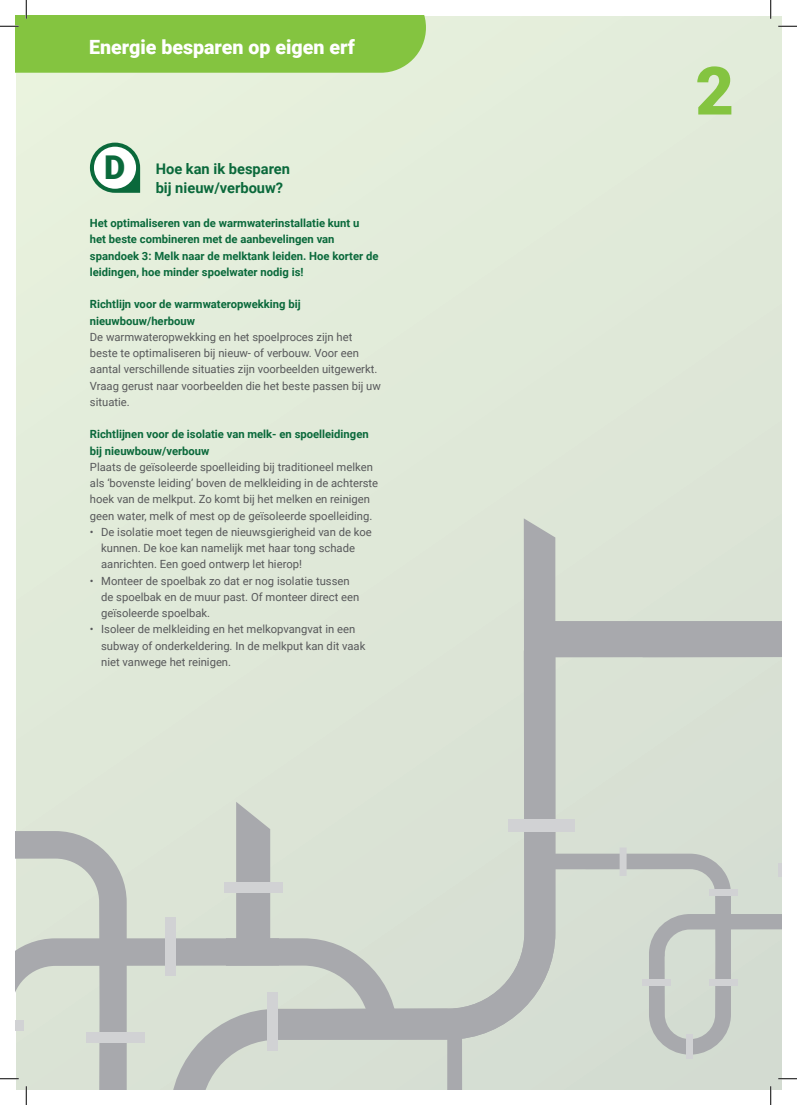
<style>
.page{position:relative;width:797px;height:1105px;background:#fff}
.page>*{position:absolute;margin:0;border:0;box-sizing:border-box;transform-origin:0 0}
.t1{font:900 66.75px "Roboto";color:#84c440}
.t2{font:900 32.75px "Roboto";color:#0a693b}
.t3{font:900 19.62px "Roboto";color:#fff}
.t4{font:700 14.62px/18.4px "Roboto";color:#0a693b}
.t5{font:11.25px/16.2px "Roboto";color:#57585a}
.t6{font:700 11.25px/16.2px "Roboto";color:#0a693b}
</style>
<div class="page">
<div style="left:17px;top:17px;width:764px;height:1072px;background:#e0ead9"></div>
<svg style="left:90px;top:143px;width:50px;height:50px"></svg>
<div style="left:94px;top:147px;width:42px;height:42px;background:#fff;border-radius:50%"></div>
<svg style="left:555px;top:621px;width:226px;height:465px;fill:#d8e0d4"></svg>
<svg style="left:523px;top:518px;width:32px;height:284px;background:#acaeb0"></svg>
<svg style="left:582px;top:854px;width:199px;height:201px;fill:#d5ddd2"></svg>
<div style="left:709px;top:979px;width:28px;height:7px;background:#d1d2d4"></div>
<div style="left:642px;top:979px;width:28px;height:7px;background:#d1d2d4"></div>
<div style="left:709px;top:888px;width:28px;height:7px;background:#d1d2d4"></div>
<div style="left:619px;top:847px;width:7px;height:29px;background:#d1d2d4"></div>
<div style="left:687px;top:1034px;width:6px;height:25px;background:#d1d2d4"></div>
<svg style="left:16px;top:831px;width:150px;height:258px"></svg>
<svg style="left:173px;top:802px;width:409px;height:287px"></svg>
<div style="left:508px;top:820px;width:67px;height:12px;background:#d1d2d4"></div>
<div style="left:224px;top:882px;width:58px;height:11px;background:#d1d2d4"></div>
<div style="left:267px;top:992px;width:11px;height:59px;background:#d1d2d4"></div>
<div style="left:166px;top:917px;width:10px;height:59px;background:#d1d2d4"></div>
<div style="left:16px;top:1020px;width:8px;height:10px;background:#d1d2d4"></div>
<div style="left:86px;top:1032px;width:59px;height:11px;background:#d1d2d4"></div>
<svg style="left:778px;top:25px;width:19px;height:2px"></svg>
<svg style="left:0;top:1078px;width:19px;height:1px"></svg>
<svg style="left:778px;top:1078px;width:19px;height:1px"></svg>
<svg style="left:0;top:0;width:426px;height:73px"></svg>
<svg style="left:25px;top:1086px;width:2px;height:19px"></svg>
<svg style="left:770px;top:0;width:1px;height:19px"></svg>
<svg style="left:770px;top:1086px;width:1px;height:19px"></svg>
<h3 class="t3" style="left:89px;top:34px;width:267px">Energie besparen op eigen erf</h3>
<h2 class="t2" style="left:104px;top:144px;width:23px">D</h2>
<p class="t6" style="left:90px;top:215px;width:290px">Het optimaliseren van de warmwaterinstallatie kunt u<br>het beste combineren met de aanbevelingen van spandoek 3: Melk naar de melktank leiden. Hoe korter de leidingen, hoe minder spoelwater nodig is!</p>
<p class="t6" style="left:90px;top:296px;width:212px">Richtlijn voor de warmwateropwekking bij nieuwbouw/herbouw</p>
<p class="t5" style="left:90px;top:328px;width:292px">De warmwateropwekking en het spoelproces zijn het beste te optimaliseren bij nieuw- of verbouw. Voor een aantal verschillende situaties zijn voorbeelden uitgewerkt.<br>Vraag gerust naar voorbeelden die het beste passen bij uw situatie.</p>
<p class="t6" style="left:90px;top:426px;width:280px">Richtlijnen voor de isolatie van melk- en spoelleidingen bij nieuwbouw/verbouw</p>
<p class="t5" style="left:90px;top:458px;width:290px">Plaats de geïsoleerde spoelleiding bij traditioneel melken als ‘bovenste leiding’ boven de melkleiding in de achterste hoek van de melkput. Zo komt bij het melken en reinigen geen water, melk of mest op de geïsoleerde spoelleiding.</p>
<p class="t5" style="left:101px;top:523px;width:272px;text-indent:-11px">• De isolatie moet tegen de nieuwsgierigheid van de koe kunnen. De koe kan namelijk met haar tong schade aanrichten. Een goed ontwerp let hierop!</p>
<p class="t5" style="left:101px;top:572px;width:260px;text-indent:-11px">• Monteer de spoelbak zo dat er nog isolatie tussen de spoelbak en de muur past. Of monteer direct een geïsoleerde spoelbak.</p>
<p class="t5" style="left:101px;top:621px;width:266px;text-indent:-11px">• Isoleer de melkleiding en het melkopvangvat in een subway of onderkeldering. In de melkput kan dit vaak niet vanwege het reinigen.</p>
<p class="t4" style="left:156px;top:160px;width:136px">Hoe kan ik besparen bij nieuw/verbouw?</p>
<h1 class="t1" style="left:695px;top:44px;width:40px">2</h1>
</div>
